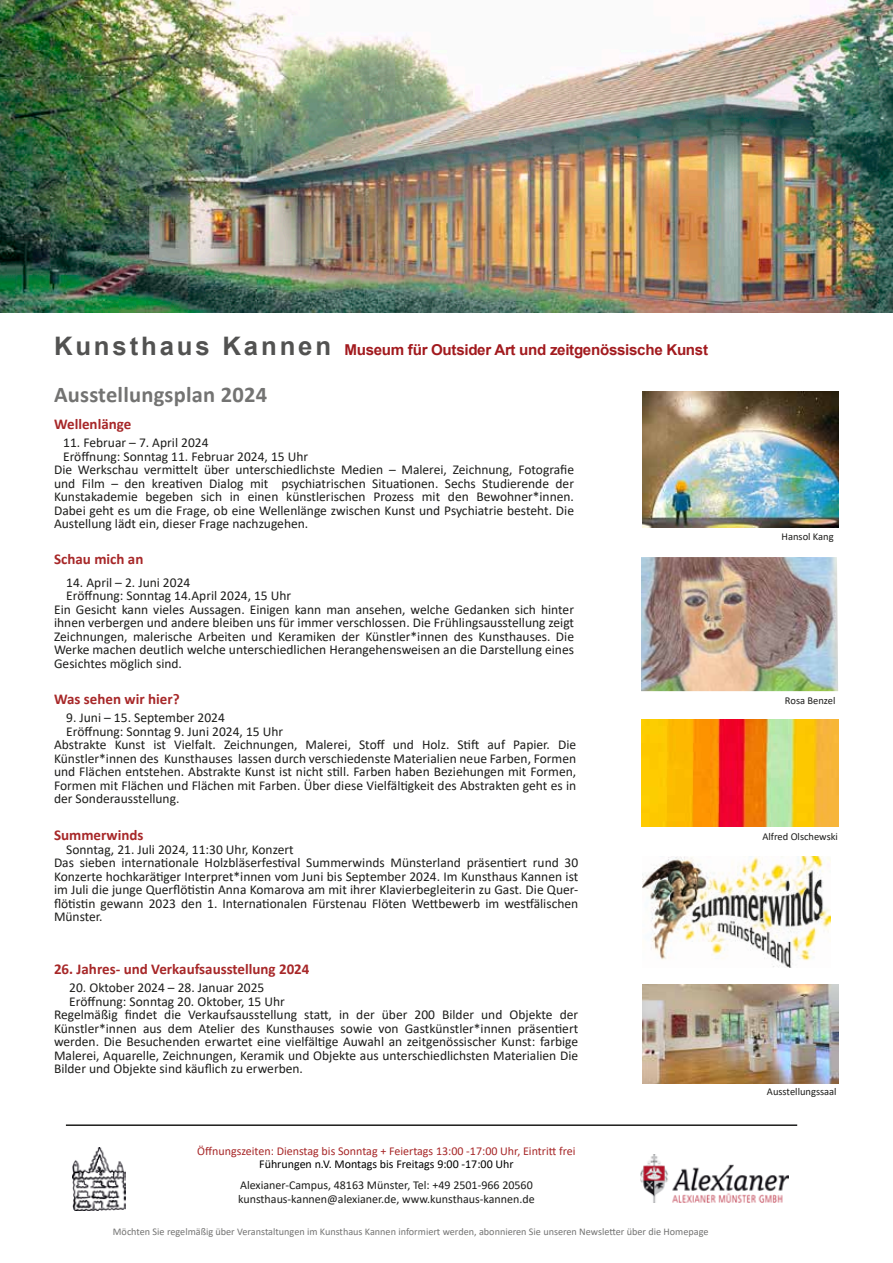
<style>
.page{position:relative;width:893px;height:1263px;background:#fff}
.page>*{position:absolute;margin:0;border:0;box-sizing:border-box;transform-origin:0 0}
.t1{font:700 22.5px "Calibri";letter-spacing:.01em;color:#737372}
.t2{font:700 15px "Calibri";color:#a72728}
.t3{font:700 15px "Arial";letter-spacing:-.02em;color:#a21a1e}
.t4{font:13.5px/13.5px "Calibri";color:#1d1d1b}
.t5{font:12px/13.5px "Calibri";color:#1d1d1b}
.t6{font:12px "Calibri";color:#a72728}
.t7{font:12px "Calibri";color:#000}
.t8{font:10.5px "Calibri";color:#1d1d1b}
.t9{font:10.2px "Calibri";color:#737372}
.s1{font-size:25.5px;color:#525251}
</style>
<div class="page">
<img style="left:641px;top:1154px;width:148px;height:48px">
<img style="left:72px;top:1147px;width:53px;height:63px">
<img style="left:642px;top:391px;width:197px;height:137px">
<img style="left:641px;top:557px;width:197px;height:134px">
<img style="left:641px;top:719px;width:197px;height:108px">
<img style="left:642px;top:857px;width:188px;height:110px">
<img style="left:642px;top:985px;width:196px;height:98px">
<hr style="left:66px;top:1124px;width:731px;height:2px;background:#1d1d1b">
<img style="left:0;top:0;width:893px;height:313px">
<p class="t3" style="left:54px;top:339px;width:656px"><span class="s1">Kunsthaus Kannen</span> Museum für Outsider Art und zeitgenössische Kunst</p>
<h1 class="t1" style="left:54px;top:378px;width:215px">Ausstellungsplan 2024</h1>
<p class="t2" style="left:54px;top:414px;width:79px">Wellenlänge</p>
<p class="t4" style="left:63px;top:436px;width:147px">11. Februar – 7. April 2024</p>
<p class="t4" style="left:63px;top:449px;width:246px">Eröffnung: Sonntag 11. Februar 2024, 15 Uhr</p>
<p class="t4" style="left:54px;top:463px;width:521px">Die Werkschau vermittelt über unterschiedlichste Medien – Malerei, Zeichnung, Fotografie</p>
<p class="t4" style="left:54px;top:476px;width:521px">und Film – den kreativen Dialog mit psychiatrischen Situationen. Sechs Studierende der</p>
<p class="t4" style="left:54px;top:490px;width:521px">Kunstakademie begeben sich in einen künstlerischen Prozess mit den Bewohner*innen.</p>
<p class="t4" style="left:54px;top:503px;width:521px">Dabei geht es um die Frage, ob eine Wellenlänge zwischen Kunst und Psychiatrie besteht. Die</p>
<p class="t4" style="left:54px;top:517px;width:256px">Austellung lädt ein, dieser Frage nachzugehen.</p>
<p class="t2" style="left:54px;top:548px;width:91px">Schau mich an</p>
<p class="t4" style="left:66px;top:575px;width:126px">14. April – 2. Juni 2024</p>
<p class="t4" style="left:66px;top:588px;width:227px">Eröffnung: Sonntag 14.April 2024, 15 Uhr</p>
<p class="t4" style="left:54px;top:602px;width:521px">Ein Gesicht kann vieles Aussagen. Einigen kann man ansehen, welche Gedanken sich hinter</p>
<p class="t4" style="left:54px;top:615px;width:521px">ihnen verbergen und andere bleiben uns für immer verschlossen. Die Frühlingsausstellung zeigt</p>
<p class="t4" style="left:54px;top:629px;width:521px">Zeichnungen, malerische Arbeiten und Keramiken der Künstler*innen des Kunsthauses. Die</p>
<p class="t4" style="left:54px;top:642px;width:521px">Werke machen deutlich welche unterschiedlichen Herangehensweisen an die Darstellung eines</p>
<p class="t4" style="left:54px;top:656px;width:129px">Gesichtes möglich sind.</p>
<p class="t2" style="left:54px;top:689px;width:127px">Was sehen wir hier?</p>
<p class="t4" style="left:66px;top:711px;width:160px">9. Juni – 15. September 2024</p>
<p class="t4" style="left:66px;top:724px;width:218px">Eröffnung: Sonntag 9. Juni 2024, 15 Uhr</p>
<p class="t4" style="left:54px;top:738px;width:524px">Abstrakte Kunst ist Vielfalt. Zeichnungen, Malerei, Stoff und Holz. Stift auf Papier. Die</p>
<p class="t4" style="left:54px;top:751px;width:524px">Künstler*innen des Kunsthauses lassen durch verschiedenste Materialien neue Farben, Formen</p>
<p class="t4" style="left:54px;top:765px;width:524px">und Flächen entstehen. Abstrakte Kunst ist nicht still. Farben haben Beziehungen mit Formen,</p>
<p class="t4" style="left:54px;top:778px;width:524px">Formen mit Flächen und Flächen mit Farben. Über diese Vielfältigkeit des Abstrakten geht es in</p>
<p class="t4" style="left:54px;top:792px;width:127px">der Sonderausstellung.</p>
<p class="t2" style="left:54px;top:825px;width:91px">Summerwinds</p>
<p class="t4" style="left:54px;top:842px;width:526px;text-indent:12px">Sonntag, 21. Juli 2024, 11:30 Uhr, Konzert<br>Das sieben internationale Holzbläserfestival Summerwinds Münsterland präsentiert rund 30<br>Konzerte hochkarätiger Interpret*innen vom Juni bis September 2024. Im Kunsthaus Kannen ist im Juli die junge Querflötistin Anna Komarova am mit ihrer Klavierbegleiterin zu Gast. Die Quer&shy;flötistin gewann 2023 den 1. Internationalen Fürstenau Flöten Wettbewerb im westfälischen Münster.</p>
<p class="t2" style="left:54px;top:959px;width:257px">26. Jahres- und Verkaufsausstellung 2024</p>
<p class="t4" style="left:69px;top:981px;width:197px">20. Oktober 2024 – 28. Januar 2025</p>
<p class="t4" style="left:69px;top:994px;width:217px">Eröffnung: Sonntag 20. Oktober, 15 Uhr</p>
<p class="t4" style="left:54px;top:1008px;width:526px">Regelmäßig findet die Verkaufsausstellung statt, in der über 200 Bilder und Objekte der</p>
<p class="t4" style="left:54px;top:1021px;width:526px">Künstler*innen aus dem Atelier des Kunsthauses sowie von Gastkünstler*innen präsentiert</p>
<p class="t4" style="left:54px;top:1035px;width:526px">werden. Die Besuchenden erwartet eine vielfältige Auwahl an zeitgenössischer Kunst: farbige</p>
<p class="t4" style="left:54px;top:1048px;width:526px">Malerei, Aquarelle, Zeichnungen, Keramik und Objekte aus unterschiedlichsten Materialien Die</p>
<p class="t4" style="left:54px;top:1062px;width:250px">Bilder und Objekte sind käuflich zu erwerben.</p>
<p class="t6" style="left:197px;top:1142px;width:380px">Öffnungszeiten: Dienstag bis Sonntag + Feiertags 13:00 -17:00 Uhr, Eintritt frei</p>
<p class="t7" style="left:259px;top:1156px;width:256px">Führungen n.V. Montags bis Freitags 9:00 -17:00 Uhr</p>
<p class="t5" style="left:238px;top:1178px;width:298px">Alexianer-Campus, 48163 Münster, Tel: +49 2501-966 20560 kunsthaus-kannen@alexianer.de, www.kunsthaus-kannen.de</p>
<p class="t9" style="left:113px;top:1224px;width:597px">Möchten Sie regelmäßig über Veranstaltungen im Kunsthaus Kannen informiert werden, abonnieren Sie unseren Newsletter über die Homepage</p>
<p class="t8" style="left:781px;top:529px;width:54px">Hansol Kang</p>
<p class="t8" style="left:785px;top:693px;width:52px">Rosa Benzel</p>
<p class="t8" style="left:762px;top:829px;width:77px">Alfred Olschewski</p>
<p class="t8" style="left:767px;top:1084px;width:71px">Ausstellungssaal</p>
</div>
